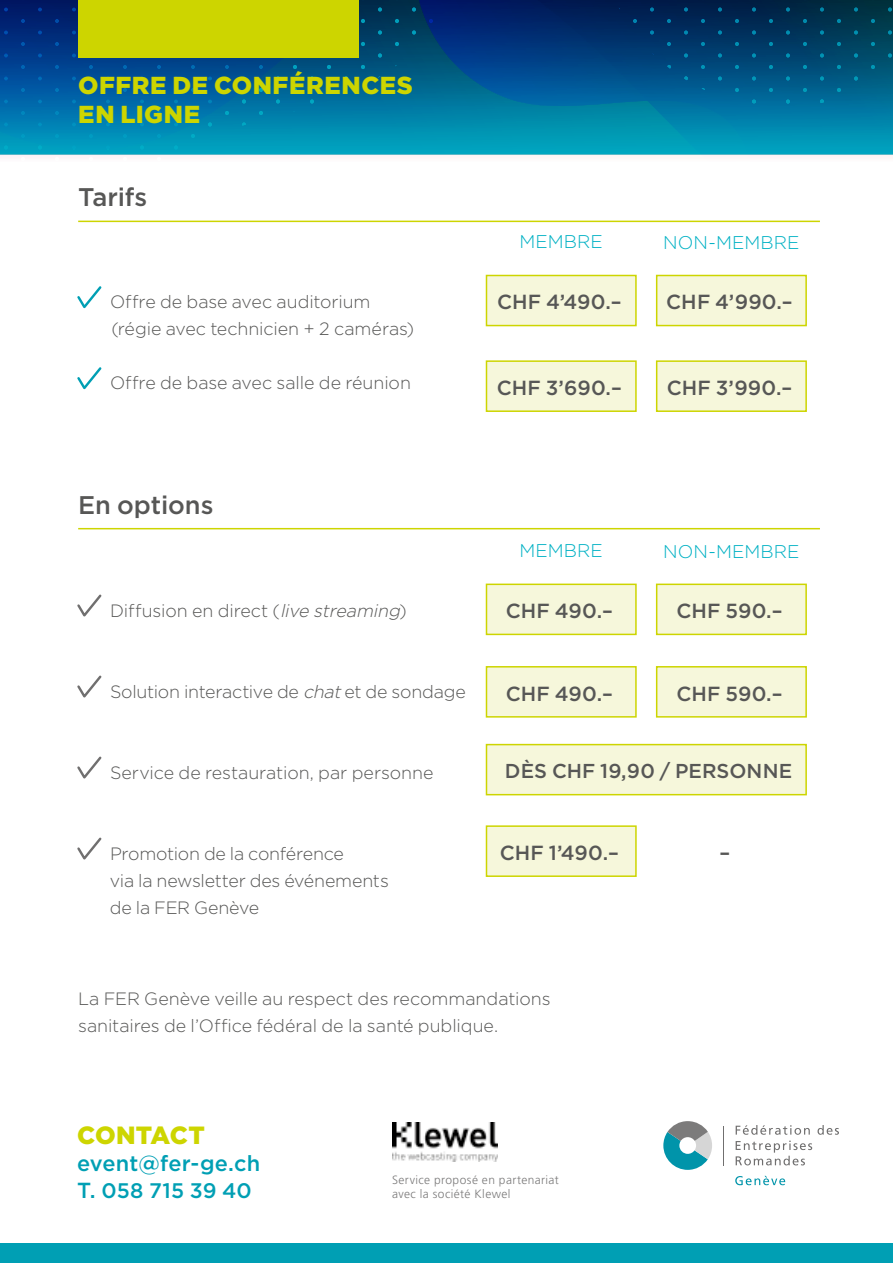
<style>
.page{position:relative;width:893px;height:1263px;background:#fff}
.page>*{position:absolute;margin:0;border:0;box-sizing:border-box;transform-origin:0 0}
.t1{font:500 25.5px "Gotham HTF";letter-spacing:-.005em;color:#575756}
.t2{font:900 24.9px "Gotham HTF";color:#cdd500}
.t3{font:900 24.6px/28.3px "Gotham HTF";letter-spacing:.025em;color:#cdd500}
.t4{font:500 21.75px "Gotham HTF";letter-spacing:.005em;color:#009fb4}
.t5{font:500 21px "Gotham HTF";letter-spacing:.01em;color:#009fb4}
.t6{font:500 20.4px "Gotham HTF";letter-spacing:.01em;color:#575756}
.t7{font:500 20.1px "Gotham HTF";letter-spacing:.005em;color:#575756}
.t8{font:300 18.3px "Gotham HTF";letter-spacing:.01em;color:#00b1c4}
.t9{font:300 17.85px/27px "Gotham HTF";letter-spacing:-.005em;color:#575756}
.t10{font:300 12px/14.1px "Frutiger LT Std";letter-spacing:.035em;color:#7c7b7b}
.s1{font-style:italic}
.s2{font-size:21.75px}
</style>
<div class="page">
<svg style="left:0;top:154px;width:893px;height:4px"></svg>
<svg style="left:0;top:0;width:893px;height:154px;background:#00608f"></svg>
<div style="left:0;top:1243px;width:893px;height:20px;background:#009fb4"></div>
<svg style="left:77px;top:286px;width:25px;height:23px"></svg>
<svg style="left:77px;top:367px;width:25px;height:23px"></svg>
<svg style="left:77px;top:594px;width:25px;height:23px"></svg>
<svg style="left:77px;top:675px;width:25px;height:23px"></svg>
<svg style="left:77px;top:756px;width:25px;height:23px"></svg>
<svg style="left:77px;top:837px;width:25px;height:23px"></svg>
<hr style="left:78px;top:221px;width:742px;height:1px;background:#cdd500">
<hr style="left:78px;top:528px;width:742px;height:1px;background:#cdd500">
<div style="left:78px;top:0;width:280px;height:57px;background:#cdd500"></div>
<div style="left:486px;top:275px;width:151px;height:51px;background:#f6f7db;border:2px solid #cdd500"></div>
<div style="left:486px;top:825px;width:151px;height:52px;background:#f6f7db;border:2px solid #cdd500"></div>
<div style="left:486px;top:584px;width:151px;height:51px;background:#f6f7db;border:2px solid #cdd500"></div>
<div style="left:656px;top:275px;width:151px;height:51px;background:#f6f7db;border:2px solid #cdd500"></div>
<div style="left:656px;top:584px;width:151px;height:51px;background:#f6f7db;border:2px solid #cdd500"></div>
<div style="left:486px;top:360px;width:151px;height:52px;background:#f6f7db;border:2px solid #cdd500"></div>
<div style="left:486px;top:666px;width:151px;height:52px;background:#f6f7db;border:2px solid #cdd500"></div>
<div style="left:486px;top:744px;width:321px;height:51px;background:#f6f7db;border:2px solid #cdd500"></div>
<div style="left:656px;top:360px;width:151px;height:52px;background:#f6f7db;border:2px solid #cdd500"></div>
<div style="left:656px;top:666px;width:151px;height:52px;background:#f6f7db;border:2px solid #cdd500"></div>
<svg style="left:735px;top:1176px;width:50px;height:9px"></svg>
<svg style="left:663px;top:1121px;width:49px;height:49px"></svg>
<svg style="left:736px;top:1125px;width:103px;height:40px"></svg>
<hr style="left:723px;top:1126px;width:1px;height:39px;background:#706f6f">
<img style="left:392px;top:1122px;width:105px;height:39px">
<h3 class="t3" style="left:78px;top:71px;width:336px">OFFRE DE CONFÉRENCES<br>EN LIGNE</h3>
<h1 class="t1" style="left:78px;top:183px;width:71px">Tarifs</h1>
<p class="t9" style="left:110px;top:288px;width:306px">Offre de base avec auditorium (régie avec technicien + 2 caméras)</p>
<p class="t9" style="left:110px;top:369px;width:302px">Offre de base avec salle de réunion</p>
<p class="t8" style="left:519px;top:232px;width:85px">MEMBRE</p>
<p class="t8" style="left:663px;top:233px;width:138px">NON-MEMBRE</p>
<p class="t6" style="left:497px;top:290px;width:126px">CHF 4’490.–</p>
<p class="t6" style="left:666px;top:290px;width:128px">CHF 4’990.–</p>
<p class="t6" style="left:497px;top:376px;width:126px">CHF 3’690.–</p>
<p class="t6" style="left:667px;top:376px;width:127px">CHF 3’990.–</p>
<h1 class="t1" style="left:78px;top:491px;width:137px">En options</h1>
<p class="t9" style="left:110px;top:596px;width:298px">Diffusion en direct (<span class="s1">live streaming</span>)</p>
<p class="t9" style="left:110px;top:677px;width:357px">Solution interactive de <span class="s1">chat</span>et de sondage</p>
<p class="t9" style="left:110px;top:758px;width:325px">Service de restauration, par personne</p>
<p class="t9" style="left:110px;top:839px;width:280px">Promotion de la conférence<br>via la newsletter des événements de la FER Genève</p>
<p class="t8" style="left:519px;top:541px;width:85px">MEMBRE</p>
<p class="t8" style="left:663px;top:541px;width:138px">NON-MEMBRE</p>
<p class="t6" style="left:506px;top:599px;width:109px">CHF 490.–</p>
<p class="t6" style="left:676px;top:599px;width:107px">CHF 590.–</p>
<p class="t6" style="left:506px;top:682px;width:109px">CHF 490.–</p>
<p class="t6" style="left:676px;top:682px;width:107px">CHF 590.–</p>
<p class="t7" style="left:505px;top:759px;width:289px">DÈS CHF 19,90 / PERSONNE</p>
<p class="t6" style="left:500px;top:841px;width:121px">CHF 1’490.–</p>
<p class="t6" style="left:720px;top:841px;width:12px">–</p>
<p class="t9" style="left:78px;top:985px;width:474px">La FER Genève veille au respect des recommandations sanitaires de l’Office fédéral de la santé publique.</p>
<h2 class="t2" style="left:77px;top:1121px;width:129px">CONTACT</h2>
<p class="t4" style="left:77px;top:1151px;width:185px">event@fer-ge.ch</p>
<p class="t5" style="left:77px;top:1179px;width:176px"><span class="s2">T.</span> 058 715 39 40</p>
<p class="t10" style="left:392px;top:1173px;width:168px">Service proposé en partenariat avec la société Klewel</p>
</div>
